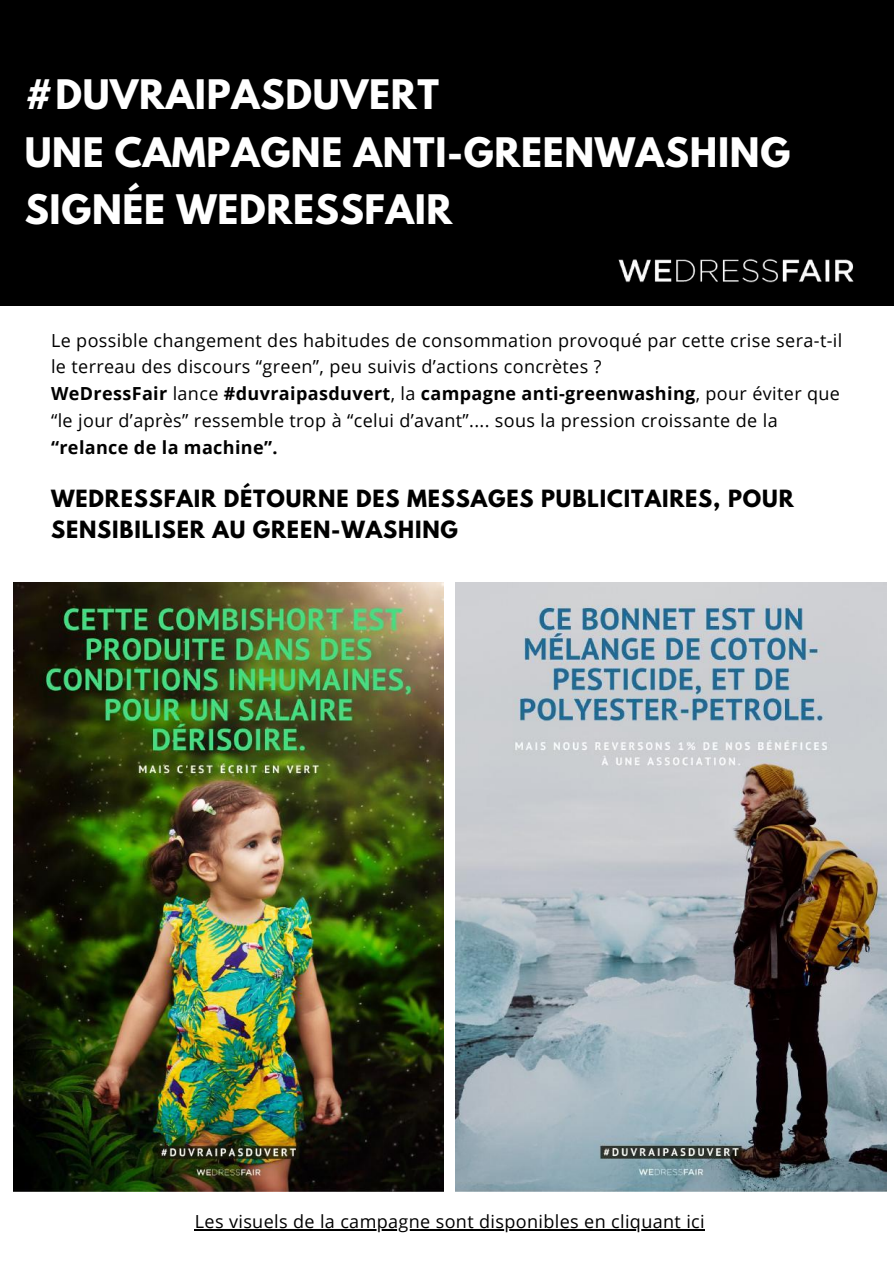
<style>
.page{position:relative;width:894px;height:1264px;background:#fff}
.page>*{position:absolute;margin:0;border:0;box-sizing:border-box;transform-origin:0 0}
.t1{font:700 36px/57.4px "League Spartan";letter-spacing:.02em;color:#fff}
.t2{font:700 21px/31.3px "League Spartan";letter-spacing:.04em;color:#000}
.t3{font:18px/26.8px "Open Sans";letter-spacing:.02em;color:#000}
.t4{font:700 18px "Open Sans";letter-spacing:.02em;color:#000}
.s1{font-weight:700}
</style>
<div class="page">
<div style="left:0;top:0;width:893px;height:305px;background:#000"></div>
<img style="left:13px;top:582px;width:430px;height:609px">
<img style="left:455px;top:582px;width:431px;height:609px">
<img style="left:618px;top:259px;width:236px;height:24px">
<hr style="left:195px;top:1228px;width:510px;height:2px;background:#000">
<h1 class="t1" style="left:25px;top:71px;width:767px">#DUVRAIPASDUVERT<br>UNE CAMPAGNE ANTI-GREENWASHING<br>SIGNÉE WEDRESSFAIR</h1>
<p class="t3" style="left:51px;top:326px;width:792px">Le possible changement des habitudes de consommation provoqué par cette crise sera-t-il le terreau des discours “green”, peu suivis d’actions concrètes ?<br><span class="s1">WeDressFair</span> lance <span class="s1">#duvraipasduvert</span>, la <span class="s1">campagne anti-greenwashing</span>, pour éviter que “le jour d’après” ressemble trop à “celui d’avant”.... sous la pression croissante de la</p>
<p class="t4" style="left:51px;top:435px;width:228px">“relance de la machine”.</p>
<p class="t2" style="left:51px;top:485px;width:744px">WEDRESSFAIR DÉTOURNE DES MESSAGES PUBLICITAIRES, POUR<br>SENSIBILISER AU GREEN-WASHING</p>
<p class="t3" style="left:195px;top:1206px;width:511px">Les visuels de la campagne sont disponibles en cliquant ici</p>
</div>
